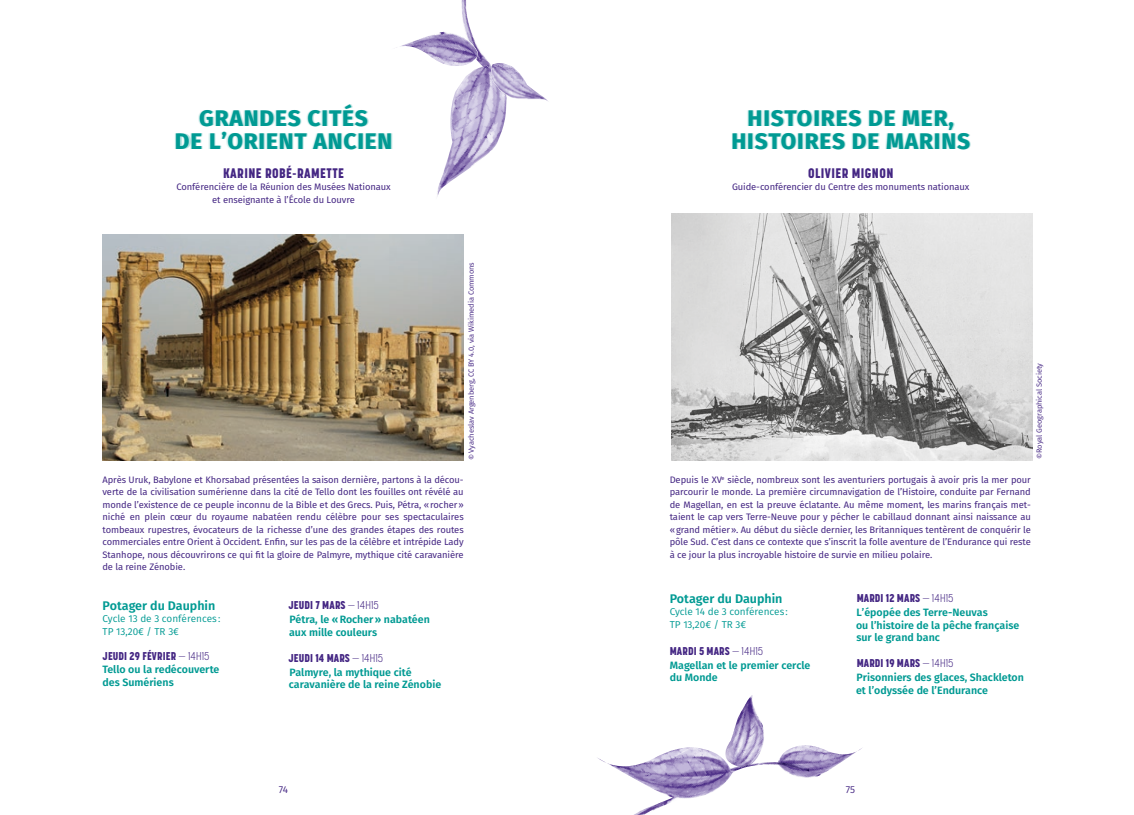
<style>
.page{position:relative;width:1134px;height:815px;background:#fff}
.page>*{position:absolute;margin:0;border:0;box-sizing:border-box;transform-origin:0 0}
.t1{font:800 22.5px/22.5px "Fira Sans";letter-spacing:.04em;color:#009a93;text-align:center}
.t2{font:800 13.75px "Korolev Condensed";letter-spacing:.03em;color:#442683}
.t3{font:600 12.5px "Fira Sans";color:#009a93}
.t4{font:800 11.25px "Korolev Condensed";letter-spacing:.01em;color:#442683}
.t5{font:600 10.62px/12.5px "Fira Sans";color:#009a93}
.t6{font:10px/12.5px "Fira Sans";color:#009a93}
.t7{font:10px "Fira Sans";color:#442683}
.t8{font:9.38px/12.5px "Fira Sans";letter-spacing:-.01em;color:#442683;text-align:justify}
.t9{font:7.5px "Fira Sans";letter-spacing:-.01em;color:#442683}
.s1{font-weight:300}
</style>
<div class="page">
<svg style="left:598px;top:695px;width:179px;height:120px"></svg>
<img style="left:777px;top:745px;width:85px;height:33px">
<svg style="left:396px;top:0;width:111px;height:197px"></svg>
<img style="left:489px;top:63px;width:59px;height:39px">
<img style="left:671px;top:213px;width:361px;height:248px">
<img style="left:103px;top:234px;width:360px;height:227px">
<h1 class="t1" style="left:175px;top:107px;width:219px">GRANDES CITÉS<br>DE L’ORIENT ANCIEN</h1>
<h2 class="t2" style="left:223px;top:164px;width:122px">KARINE ROBÉ-RAMETTE</h2>
<p class="t8" style="left:176px;top:181px;width:216px;text-align:center">Conférencière de la Réunion des Musées Nationaux et enseignante à l’École du Louvre</p>
<p class="t9" style="left:466px;top:460px;width:199px;rotate:-90deg">©Vyacheslav Argenberg, CC BY 4.0, via Wikimedia Commons</p>
<p class="t8" style="left:103px;top:473px;width:363px">Après Uruk, Babylone et Khorsabad présentées la saison dernière, partons à la décou&shy;verte de la civilisation sumérienne dans la cité de Tello dont les fouilles ont révélé au monde l’existence de ce peuple inconnu de la Bible et des Grecs. Puis, Pétra, «rocher» niché en plein cœur du royaume nabatéen rendu célèbre pour ses spectaculaires tombeaux rupestres, évocateurs de la richesse d’une des grandes étapes des routes commerciales entre Orient à Occident. Enfin, sur les pas de la célèbre et intrépide Lady Stanhope, nous découvrirons ce qui fit la gloire de Palmyre, mythique cité caravanière de la reine Zénobie.</p>
<h3 class="t3" style="left:103px;top:597px;width:114px">Potager du Dauphin</h3>
<p class="t6" style="left:103px;top:612px;width:119px">Cycle 13 de 3 conférences :<br>TP 13,20€ / TR 3€</p>
<p class="t4" style="left:103px;top:649px;width:109px">JEUDI 29 FÉVRIER <span class="s1">— 14H15</span></p>
<p class="t5" style="left:103px;top:663px;width:118px">Tello ou la redécouverte des Sumériens</p>
<p class="t4" style="left:288px;top:598px;width:92px">JEUDI 7 MARS <span class="s1">— 14H15</span></p>
<p class="t5" style="left:289px;top:613px;width:142px">Pétra, le «Rocher» nabatéen aux mille couleurs</p>
<p class="t4" style="left:288px;top:651px;width:96px">JEUDI 14 MARS <span class="s1">— 14H15</span></p>
<p class="t5" style="left:289px;top:666px;width:154px">Palmyre, la mythique cité caravanière de la reine Zénobie</p>
<h1 class="t1" style="left:731px;top:107px;width:240px">HISTOIRES DE MER,<br>HISTOIRES DE MARINS</h1>
<h2 class="t2" style="left:808px;top:164px;width:87px">OLIVIER MIGNON</h2>
<p class="t8" style="left:732px;top:181px;width:239px">Guide-conférencier du Centre des monuments nationaux</p>
<p class="t9" style="left:1034px;top:459px;width:97px;rotate:-90deg">©Royal Geographical Society</p>
<p class="t8" style="left:670px;top:473px;width:363px">Depuis le XV<sup>e</sup> siècle, nombreux sont les aventuriers portugais à avoir pris la mer pour parcourir le monde. La première circumnavigation de l’Histoire, conduite par Fernand de Magellan, en est la preuve éclatante. Au même moment, les marins français met&shy;taient le cap vers Terre-Neuve pour y pécher le cabillaud donnant ainsi naissance au «grand métier». Au début du siècle dernier, les Britanniques tentèrent de conquérir le pôle Sud. C’est dans ce contexte que s’inscrit la folle aventure de l’Endurance qui reste à ce jour la plus incroyable histoire de survie en milieu polaire.</p>
<h3 class="t3" style="left:670px;top:589px;width:114px">Potager du Dauphin</h3>
<p class="t6" style="left:670px;top:605px;width:120px">Cycle 14 de 3 conférences :<br>TP 13,20€ / TR 3€</p>
<p class="t4" style="left:670px;top:644px;width:95px">MARDI 5 MARS <span class="s1">— 14H15</span></p>
<p class="t5" style="left:670px;top:659px;width:142px">Magellan et le premier cercle du Monde</p>
<p class="t4" style="left:857px;top:591px;width:98px">MARDI 12 MARS <span class="s1">— 14H15</span></p>
<p class="t5" style="left:856px;top:606px;width:165px">L’épopée des Terre-Neuvas<br>ou l’histoire de la pêche française sur le grand banc</p>
<p class="t4" style="left:857px;top:656px;width:98px">MARDI 19 MARS <span class="s1">— 14H15</span></p>
<p class="t5" style="left:856px;top:671px;width:169px">Prisonniers des glaces, Shackleton et l’odyssée de l’Endurance</p>
<p class="t7" style="left:279px;top:782px;width:11px">74</p>
<p class="t7" style="left:846px;top:782px;width:11px">75</p>
</div>
